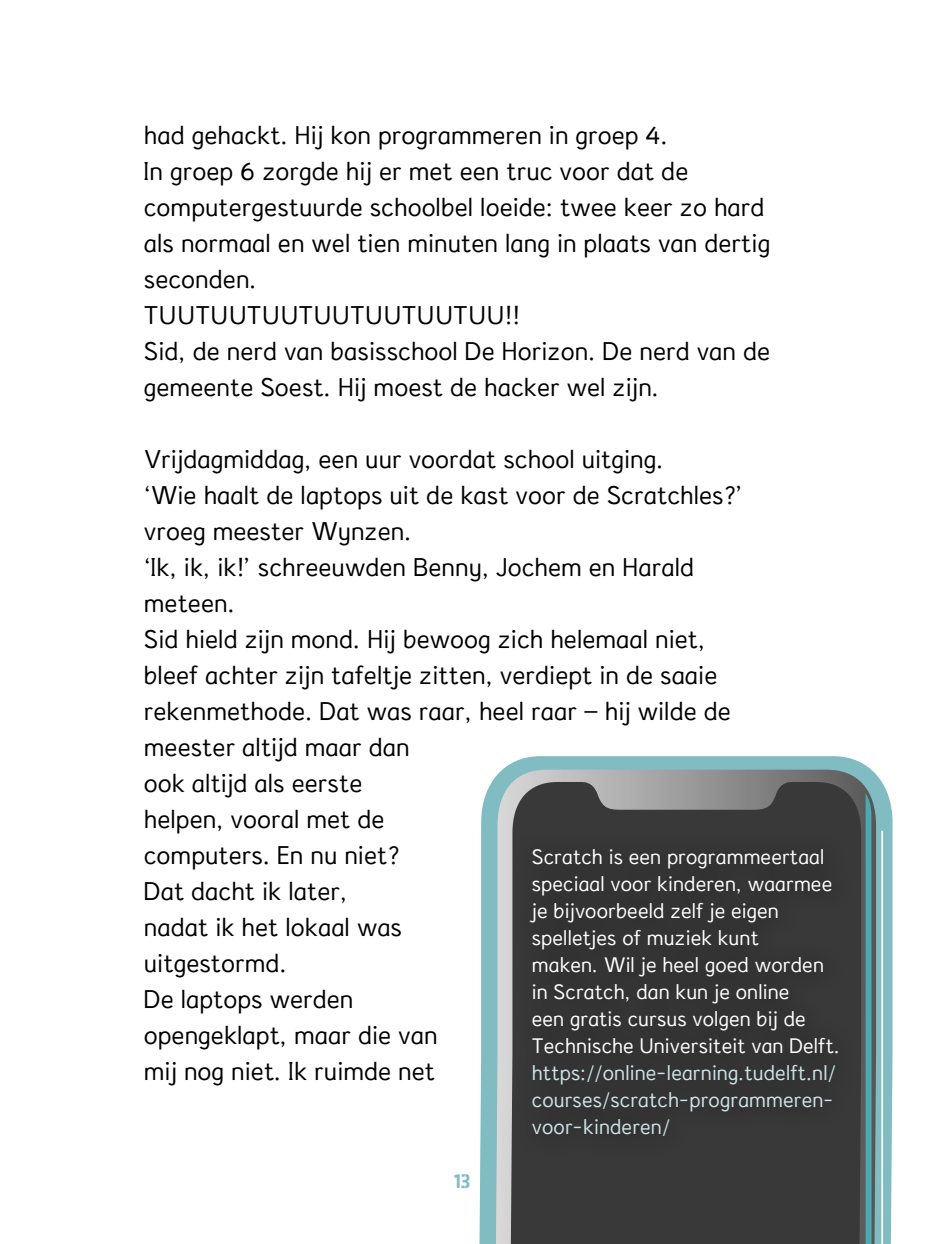
<style>
.page{position:relative;width:925px;height:1244px;background:#fff}
.page>*{position:absolute;margin:0;border:0;box-sizing:border-box;transform-origin:0 0}
.PT{font:24.75px/36px "Zwijsendyslexieprint";color:#000}
.PT-2{font:24.75px "Zwijsendyslexieprint";letter-spacing:.02em;color:#000}
.PT-3{font:20.25px/27px "Zwijsendyslexieprint";color:#fff}
.t1{font:900 20.25px "Axia Stencil";color:#80bcc2}
.s1{color:#cee3e5}
</style>
<div class="page">
<svg style="left:479px;top:756px;width:413px;height:488px;background:#8fc4c9"></svg>
<svg style="left:496px;top:769px;width:380px;height:475px;background:#9ea6a7"></svg>
<svg style="left:510px;top:781px;width:351px;height:463px;background:#464646"></svg>
<svg style="left:865px;top:793px;width:7px;height:451px;background:#4c9ba2"></svg>
<svg style="left:881px;top:830px;width:2px;height:414px"></svg>
<div style="left:514px;top:831px;width:343px;height:325px;background:#333"></div>
<p class="PT" style="left:144px;top:117px;width:628px">had gehackt. Hij kon programmeren in groep 4.<br>In groep 6 zorgde hij er met een truc voor dat de computergestuurde schoolbel loeide: twee keer zo hard als normaal en wel tien minuten lang in plaats van dertig seconden.</p>
<p class="PT-2" style="left:144px;top:300px;width:377px">TUUTUUTUUTUUTUUTUUTUU!!</p>
<p class="PT" style="left:144px;top:333px;width:628px">Sid, de nerd van basisschool De Horizon. De nerd van de gemeente Soest. Hij moest de hacker wel zijn.</p>
<p class="PT" style="left:144px;top:441px;width:521px">Vrijdagmiddag, een uur voordat school uitging.</p>
<p class="PT" style="left:144px;top:477px;width:601px">‘Wie haalt de laptops uit de kast voor de Scratchles?’ vroeg meester Wynzen.</p>
<p class="PT" style="left:144px;top:549px;width:552px">‘Ik, ik, ik!’ schreeuwden Benny, Jochem en Harald meteen.</p>
<p class="PT" style="left:144px;top:621px;width:588px">Sid hield zijn mond. Hij bewoog zich helemaal niet, bleef achter zijn tafeltje zitten, verdiept in de saaie rekenmethode. Dat was raar, heel raar – hij wilde de meester altijd maar dan<br>ook altijd als eerste<br>helpen, vooral met de<br>computers. En nu niet?</p>
<p class="PT" style="left:144px;top:873px;width:260px">Dat dacht ik later, nadat ik het lokaal was uitgestormd.</p>
<p class="PT" style="left:144px;top:981px;width:295px">De laptops werden opengeklapt, maar die van mij nog niet. Ik ruimde net</p>
<p class="PT-3" style="left:531px;top:843px;width:294px">Scratch is een programmeertaal</p>
<p class="PT-3" style="left:531px;top:870px;width:310px">speciaal voor kinderen, waarmee je bijvoorbeeld zelf je eigen spelletjes of muziek kunt<br>maken. Wil je heel goed worden in Scratch, dan kun je online<br>een gratis cursus volgen bij de<br>Technische Universiteit van Delft. <span class="s1">https://online-learning.tudelft.nl/ courses/scratch-programmeren&shy;voor-kinderen/</span></p>
<p class="t1" style="left:454px;top:1169px;width:18px">13</p>
</div>
